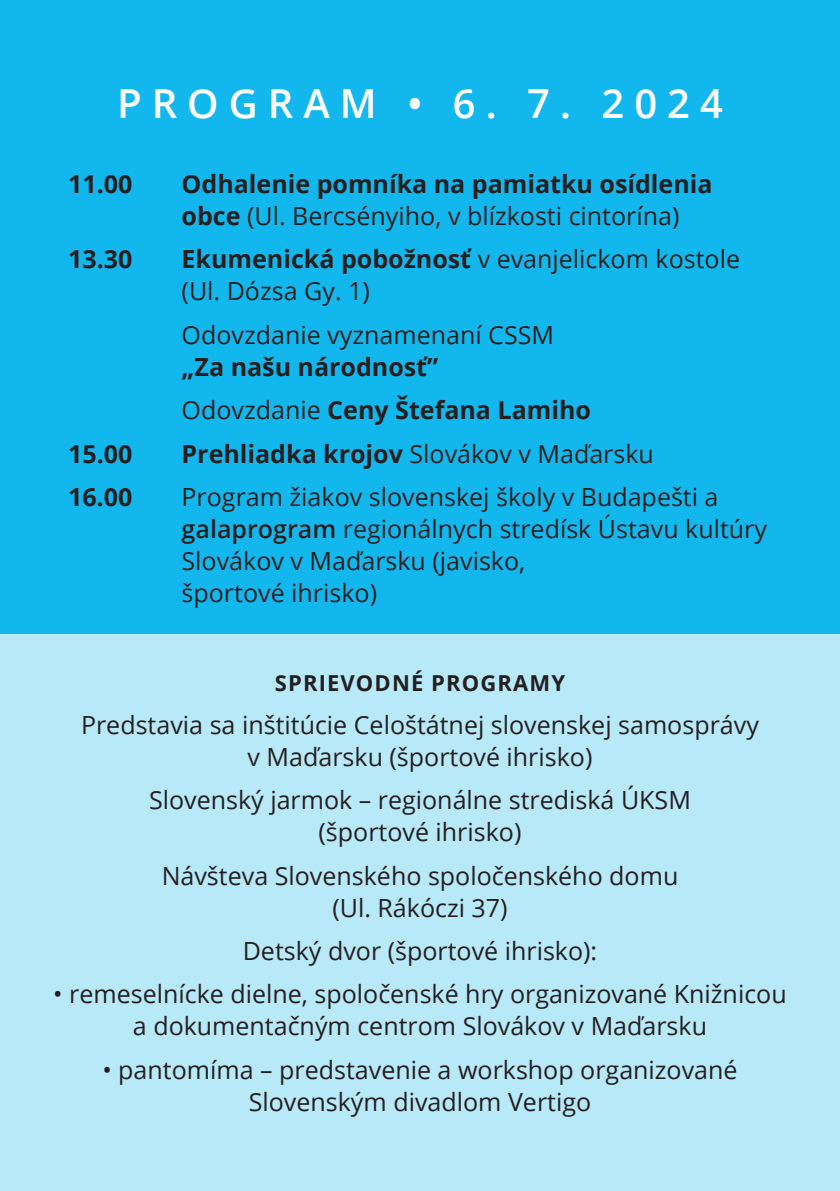
<style>
.page{position:relative;width:840px;height:1191px;background:#fff}
.page>*{position:absolute;margin:0;border:0;box-sizing:border-box;transform-origin:0 0}
.t1{font:600 40px "Open Sans";letter-spacing:.25em;color:#fff}
.t2{font:25px/32px "Open Sans";color:#231f20;text-align:center}
.t3{font:700 25px/32px "Open Sans";color:#231f20}
.t4{font:700 22px "Open Sans";letter-spacing:.05em;color:#231f20}
.s1{font-weight:400}
.s2{font-weight:700}
.s3{font-weight:600}
</style>
<div class="page">
<div style="left:0;top:0;width:839px;height:634px;background:#12b8ed"></div>
<div style="left:0;top:634px;width:839px;height:557px;background:#b8e9f9"></div>
<hr style="left:839px;top:551px;width:1px;height:640px;background:#12b8ed">
<h1 class="t1" style="left:117px;top:76px;width:607px">PROGRAM • 6. 7. 2024</h1>
<p class="t3" style="left:68px;top:167px;width:66px">11.00</p>
<p class="t3" style="left:181px;top:167px;width:532px">Odhalenie pomníka na pamiatku osídlenia obce <span class="s1">(Ul. Bercsényiho, v blízkosti cintorína)</span></p>
<p class="t3" style="left:68px;top:243px;width:66px">13.30</p>
<p class="t2" style="left:181px;top:243px;width:559px;text-align:left"><span class="s2">Ekumenická pobožnosť</span> v evanjelickom kostole (Ul. Dózsa Gy. 1)</p>
<p class="t2" style="left:181px;top:318px;width:374px">Odovzdanie vyznamenaní CSSM</p>
<p class="t3" style="left:181px;top:344px;width:410px;line-height:43.4px">„Za našu národnosť”<br><span class="s1">Odovzdanie</span> Ceny Štefana Lamiho</p>
<p class="t3" style="left:68px;top:437px;width:66px">15.00</p>
<p class="t2" style="left:181px;top:437px;width:473px"><span class="s2">Prehliadka krojov</span> Slovákov v Maďarsku</p>
<p class="t3" style="left:68px;top:480px;width:66px">16.00</p>
<p class="t2" style="left:181px;top:480px;width:586px;text-align:left">Program žiakov slovenskej školy v Budapešti a <span class="s3">galaprogram</span> regionálnych stredísk Ústavu kultúry Slovákov v Maďarsku (javisko,<br>športové ihrisko)</p>
<p class="t4" style="left:275px;top:667px;width:291px">SPRIEVODNÉ PROGRAMY</p>
<p class="t2" style="left:81px;top:708px;width:679px">Predstavia sa inštitúcie Celoštátnej slovenskej samosprávy v Maďarsku (športové ihrisko)</p>
<p class="t2" style="left:149px;top:783px;width:543px">Slovenský jarmok – regionálne strediská ÚKSM (športové ihrisko)</p>
<p class="t2" style="left:161px;top:859px;width:518px">Návšteva Slovenského spoločenského domu (Ul. Rákóczi 37)</p>
<p class="t2" style="left:242px;top:934px;width:356px">Detský dvor (športové ihrisko):</p>
<p class="t2" style="left:53px;top:977px;width:734px">• remeselnícke dielne, spoločenské hry organizované Knižnicou a dokumentačným centrom Slovákov v Maďarsku</p>
<p class="t2" style="left:102px;top:1053px;width:636px">• pantomíma – predstavenie a workshop organizované<br>Slovenským divadlom Vertigo</p>
</div>
